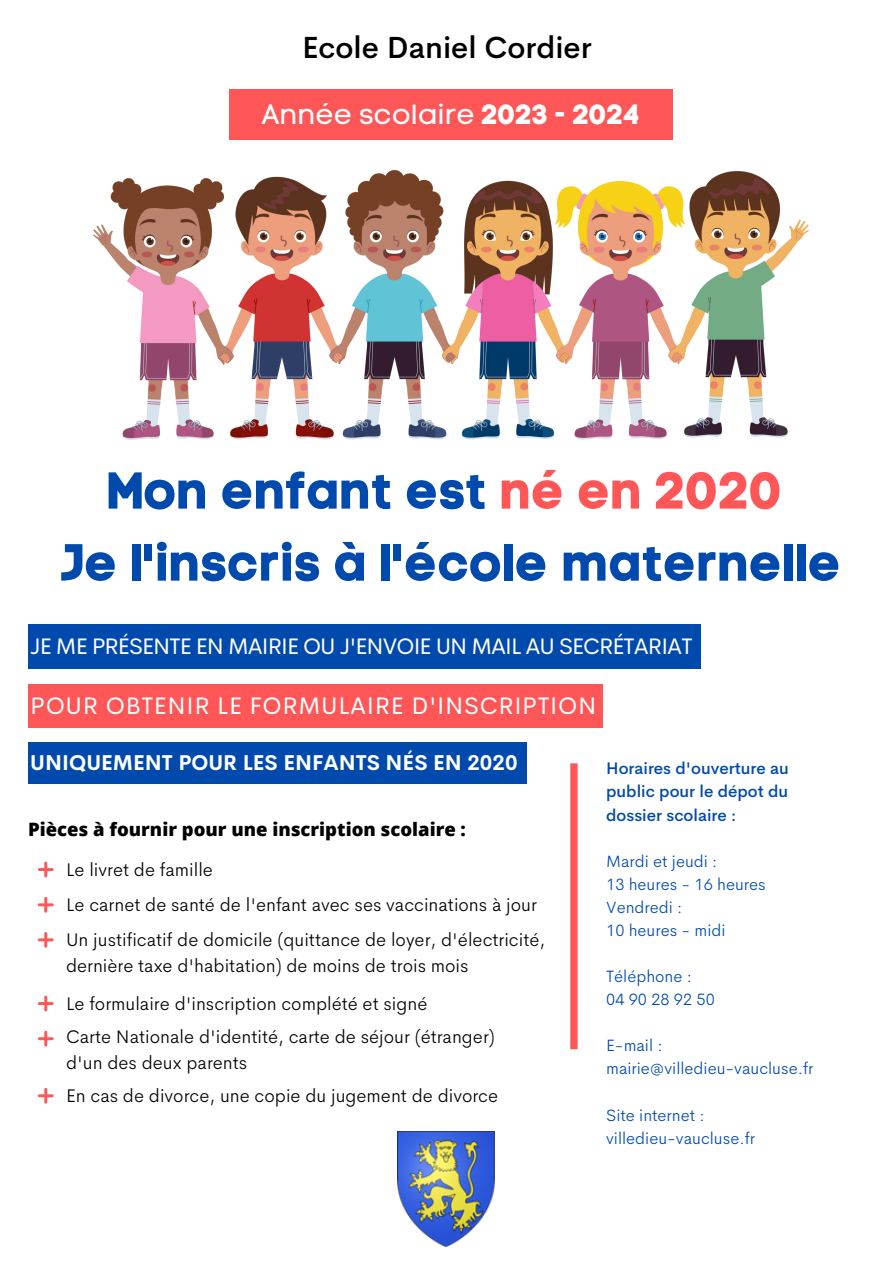
<style>
.page{position:relative;width:893px;height:1263px;background:#fff}
.page>*{position:absolute;margin:0;border:0;box-sizing:border-box;transform-origin:0 0}
.t1{font:51.75px "Code Pro Bold LC";color:#004aad}
.t2{font:500 30.3px "Cerebri Sans";color:#000}
.t3{font:27.75px "Code Pro Normal LC";color:#fff}
.t4{font:24px "Cerebri Sans";letter-spacing:.03em;color:#fff}
.t5{font:22.5px "Cerebri Sans";letter-spacing:-.04em;color:#fff}
.t6{font:700 21px "Cerebri Sans";color:#fff}
.t7{font:300 18.45px "Cerebri Sans";color:#000}
.t8{font:800 18.45px "Open Sans";color:#000}
.t9{font:300 16.58px "Cerebri Sans";color:#004aad}
.t10{font:500 16.58px "Cerebri Sans";color:#004aad}
.s1{font-family:"Code Pro Bold LC"}
.s2{color:#ff5757}
</style>
<div class="page">
<div style="left:229px;top:89px;width:443px;height:51px;background:#ff5757"></div>
<div style="left:28px;top:624px;width:672px;height:45px;background:#004aad"></div>
<img style="left:94px;top:170px;width:714px;height:270px">
<div style="left:570px;top:763px;width:7px;height:286px;background:#ff5757"></div>
<div style="left:28px;top:742px;width:498px;height:42px;background:#004aad"></div>
<svg style="left:38px;top:862px;width:16px;height:15px"></svg>
<svg style="left:38px;top:897px;width:16px;height:16px"></svg>
<svg style="left:38px;top:932px;width:16px;height:16px"></svg>
<svg style="left:38px;top:996px;width:16px;height:15px"></svg>
<svg style="left:38px;top:1031px;width:16px;height:15px"></svg>
<svg style="left:38px;top:1088px;width:16px;height:15px"></svg>
<div style="left:28px;top:684px;width:575px;height:44px;background:#ff5757"></div>
<img style="left:398px;top:1131px;width:97px;height:116px">
<p class="t2" style="left:302px;top:28px;width:291px">Ecole Daniel Cordier</p>
<p class="t3" style="left:262px;top:98px;width:380px">Année scolaire <span class="s1">2023 - 2024</span></p>
<p class="t1" style="left:106px;top:459px;width:678px">Mon enfant est <span class="s2">né en 2020</span></p>
<p class="t1" style="left:60px;top:531px;width:783px">Je l'inscris à l'école maternelle</p>
<p class="t5" style="left:30px;top:631px;width:663px">JE ME PRÉSENTE EN MAIRIE OU J'ENVOIE UN MAIL AU SECRÉTARIAT</p>
<p class="t4" style="left:30px;top:690px;width:568px">POUR OBTENIR LE FORMULAIRE D'INSCRIPTION</p>
<p class="t6" style="left:30px;top:749px;width:489px">UNIQUEMENT POUR LES ENFANTS NÉS EN 2020</p>
<p class="t8" style="left:28px;top:817px;width:439px">Pièces à fournir pour une inscription scolaire :</p>
<p class="t7" style="left:66px;top:857px;width:148px">Le livret de famille</p>
<p class="t7" style="left:66px;top:892px;width:472px">Le carnet de santé de l'enfant avec ses vaccinations à jour</p>
<p class="t7" style="left:66px;top:928px;width:481px">Un justificatif de domicile (quittance de loyer, d'électricité,</p>
<p class="t7" style="left:66px;top:953px;width:404px">dernière taxe d'habitation) de moins de trois mois</p>
<p class="t7" style="left:66px;top:991px;width:363px">Le formulaire d'inscription complété et signé</p>
<p class="t7" style="left:66px;top:1025px;width:430px">Carte Nationale d'identité, carte de séjour (étranger)</p>
<p class="t7" style="left:66px;top:1050px;width:183px">d'un des deux parents</p>
<p class="t7" style="left:66px;top:1083px;width:434px">En cas de divorce, une copie du jugement de divorce</p>
<p class="t10" style="left:606px;top:758px;width:184px">Horaires d'ouverture au</p>
<p class="t10" style="left:606px;top:781px;width:183px">public pour le dépot du</p>
<p class="t10" style="left:606px;top:804px;width:132px">dossier scolaire :</p>
<p class="t9" style="left:606px;top:850px;width:113px">Mardi et jeudi :</p>
<p class="t9" style="left:606px;top:873px;width:161px">13 heures - 16 heures</p>
<p class="t9" style="left:606px;top:896px;width:78px">Vendredi :</p>
<p class="t9" style="left:606px;top:919px;width:121px">10 heures - midi</p>
<p class="t9" style="left:606px;top:965px;width:87px">Téléphone :</p>
<p class="t9" style="left:606px;top:988px;width:110px">04 90 28 92 50</p>
<p class="t9" style="left:606px;top:1035px;width:58px">E-mail :</p>
<p class="t9" style="left:606px;top:1058px;width:209px">mairie@villedieu-vaucluse.fr</p>
<p class="t9" style="left:606px;top:1104px;width:100px">Site internet :</p>
<p class="t9" style="left:606px;top:1127px;width:150px">villedieu-vaucluse.fr</p>
</div>
